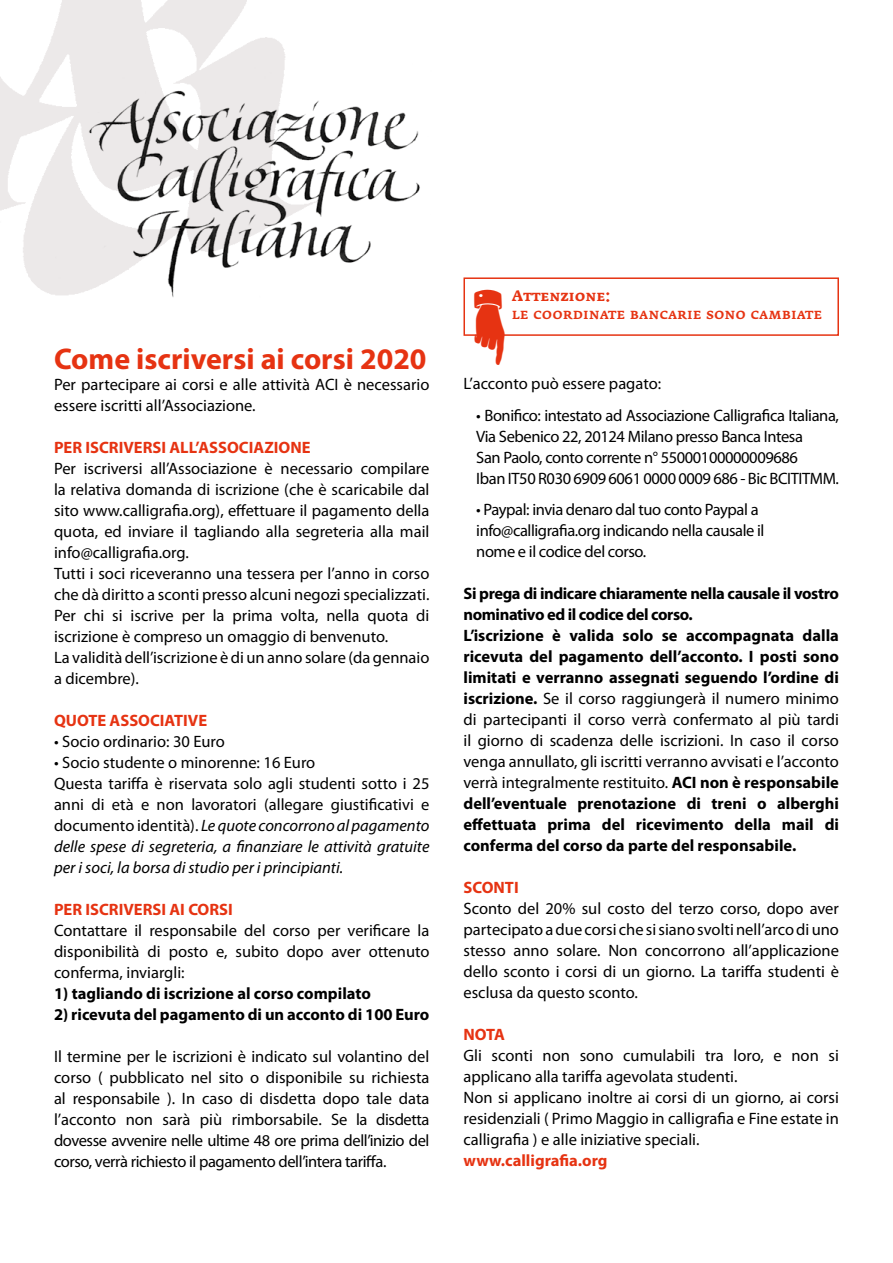
<style>
.page{position:relative;width:893px;height:1263px;background:#fff}
.page>*{position:absolute;margin:0;border:0;box-sizing:border-box;transform-origin:0 0}
.t1{font:700 30px "Myriad Pro";color:#e63312}
.t2{font:16.5px/21px "Myriad Pro";color:#000}
.t3{font:700 16.5px/21px "Myriad Pro";color:#000}
.t4{font:16.5px/21px "Myriad Pro";letter-spacing:-.025em;color:#000}
.t5{font:700 16.5px "Myriad Pro";color:#e63312}
.t6{font:15px "Fedra Serif A Medium SC";color:#e63312}
.t7{font:15px "Fedra Serif A Bold SC";color:#e63312}
.s1{font-style:italic}
.s2{font-weight:400}
</style>
<div class="page">
<div style="left:463px;top:277px;width:376px;height:59px;border:2px solid #e63312"></div>
<img style="left:0;top:49px;width:420px;height:249px">
<svg style="left:474px;top:333px;width:31px;height:3px"></svg>
<h1 class="t1" style="left:54px;top:339px;width:374px">Come iscriversi ai corsi 2020</h1>
<p class="t2" style="left:54px;top:374px;width:377px">Per partecipare ai corsi e alle attività ACI è necessario essere iscritti all’Associazione.</p>
<p class="t5" style="left:54px;top:437px;width:258px">PER ISCRIVERSI ALL’ASSOCIAZIONE</p>
<p class="t2" style="left:54px;top:458px;width:377px">Per iscriversi all’Associazione è necessario compilare la relativa domanda di iscrizione (che è scaricabile dal sito www.calligrafia.org), effettuare il pagamento della quota, ed inviare il tagliando alla segreteria alla mail info@calligrafia.org.<br>Tutti i soci riceveranno una tessera per l’anno in corso che dà diritto a sconti presso alcuni negozi specializzati.<br>Per chi si iscrive per la prima volta, nella quota di iscrizione è compreso un omaggio di benvenuto.<br>La validità dell’iscrizione è di un anno solare (da gennaio a dicembre).</p>
<p class="t5" style="left:54px;top:710px;width:155px">QUOTE ASSOCIATIVE</p>
<p class="t2" style="left:54px;top:731px;width:172px">• Socio ordinario: 30 Euro</p>
<p class="t2" style="left:54px;top:752px;width:377px">• Socio studente o minorenne: 16 Euro<br>Questa tariffa è riservata solo agli studenti sotto i 25 anni di età e non lavoratori (allegare giustificativi e documento identità). <span class="s1">Le quote concorrono al pagamento delle spese di segreteria, a finanziare le attività gratuite per i soci, la borsa di studio per i principianti.</span></p>
<p class="t5" style="left:54px;top:899px;width:180px">PER ISCRIVERSI AI CORSI</p>
<p class="t2" style="left:54px;top:920px;width:377px;text-align:justify">Contattare il responsabile del corso per verificare la disponibilità di posto e, subito dopo aver ottenuto conferma, inviargli:</p>
<p class="t3" style="left:54px;top:983px;width:318px">1) tagliando di iscrizione al corso compilato</p>
<p class="t3" style="left:54px;top:1004px;width:377px">2) ricevuta del pagamento di un acconto di 100 Euro</p>
<p class="t2" style="left:54px;top:1046px;width:377px;text-align:justify">Il termine per le iscrizioni è indicato sul volantino del corso ( pubblicato nel sito o disponibile su richiesta al responsabile ). In caso di disdetta dopo tale data l’acconto non sarà più rimborsabile. Se la disdetta dovesse avvenire nelle ultime 48 ore prima dell’inizio del corso, verrà richiesto il pagamento dell’intera tariffa.</p>
<p class="t7" style="left:512px;top:285px;width:101px">Attenzione:</p>
<p class="t6" style="left:512px;top:304px;width:312px">le coordinate bancarie sono cambiate</p>
<p class="t2" style="left:463px;top:373px;width:199px">L’acconto può essere pagato:</p>
<p class="t4" style="left:476px;top:404px;width:364px">• Bonifico: intestato ad Associazione Calligrafica Italiana, Via Sebenico 22, 20124 Milano presso Banca Intesa<br>San Paolo, conto corrente n° 55000100000009686<br>Iban IT50 R030 6909 6061 0000 0009 686 - Bic BCITITMM.</p>
<p class="t4" style="left:476px;top:499px;width:290px">• Paypal: invia denaro dal tuo conto Paypal a info@calligrafia.org indicando nella causale il nome e il codice del corso.</p>
<p class="t3" style="left:463px;top:582px;width:377px">Si prega di indicare chiaramente nella causale il vostro nominativo ed il codice del corso.<br>L’iscrizione è valida solo se accompagnata dalla ricevuta del pagamento dell’acconto. I posti sono limitati e verranno assegnati seguendo l’ordine di iscrizione. <span class="s2">Se il corso raggiungerà il numero minimo di partecipanti il corso verrà confermato al più tardi il giorno di scadenza delle iscrizioni. In caso il corso venga annullato, gli iscritti verranno avvisati e l’acconto verrà integralmente restituito.</span> ACI non è responsabile dell’eventuale prenotazione di treni o alberghi effettuata prima del ricevimento della mail di conferma del corso da parte del responsabile.</p>
<p class="t5" style="left:463px;top:877px;width:57px">SCONTI</p>
<p class="t2" style="left:463px;top:898px;width:377px;text-align:justify">Sconto del 20% sul costo del terzo corso, dopo aver partecipato a due corsi che si siano svolti nell’arco di uno stesso anno solare. Non concorrono all’applicazione dello sconto i corsi di un giorno. La tariffa studenti è esclusa da questo sconto.</p>
<p class="t5" style="left:463px;top:1024px;width:43px">NOTA</p>
<p class="t2" style="left:463px;top:1045px;width:377px">Gli sconti non sono cumulabili tra loro, e non si applicano alla tariffa agevolata studenti.<br>Non si applicano inoltre ai corsi di un giorno, ai corsi residenziali ( Primo Maggio in calligrafia e Fine estate in calligrafia ) e alle iniziative speciali.</p>
<p class="t5" style="left:463px;top:1150px;width:145px">www.calligrafia.org</p>
</div>
